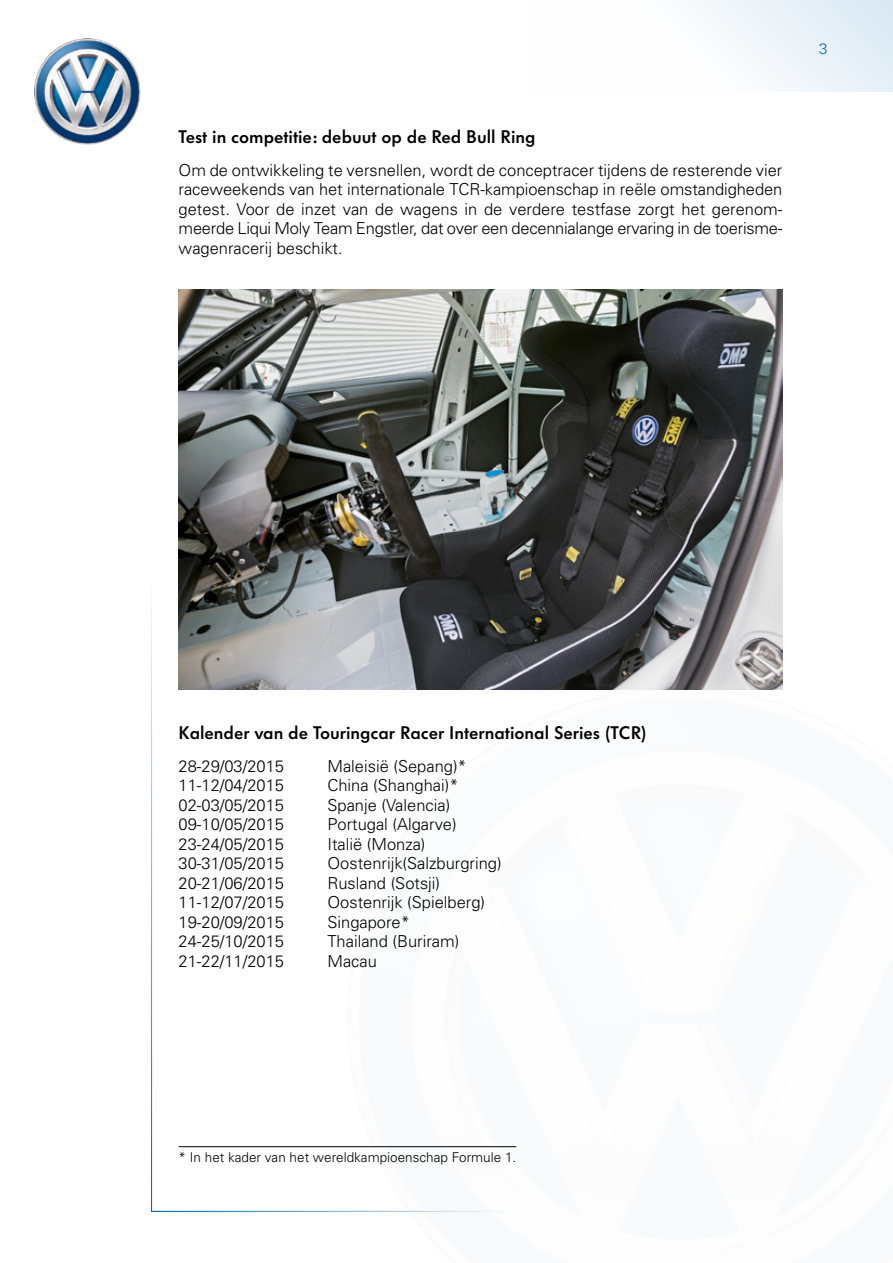
<style>
.page{position:relative;width:893px;height:1263px;background:#fff}
.page>*{position:absolute;margin:0;border:0;box-sizing:border-box;transform-origin:0 0}
.t1{font:18px "Volkswagen Semi";color:#000}
.t2{font:300 16.5px/19.5px "Univers";color:#000;text-align:justify}
.t3{font:300 15px "Univers";color:#0067b1}
.t4{font:300 13.5px "Univers";color:#000}
</style>
<div class="page">
<img style="left:34px;top:38px;width:106px;height:107px;border-radius:53px">
<div style="left:529px;top:0;width:364px;height:91px;background:linear-gradient(to right,#fff,#e4eff6)"></div>
<hr style="left:179px;top:1146px;width:337px;height:1px;background:#000">
<img style="left:179px;top:289px;width:603px;height:401px">
<p class="t1" style="left:179px;top:127px;width:358px">Test in competitie: debuut op de Red Bull Ring</p>
<p class="t2" style="left:179px;top:160px;width:605px">Om de ontwikkeling te versnellen, wordt de conceptracer tijdens de resterende vier raceweekends van het internationale TCR-kampioenschap in reële omstandigheden getest. Voor de inzet van de wagens in de verdere testfase zorgt het gerenom&shy;meerde Liqui Moly Team Engstler, dat over een decennialange ervaring in de toerisme&shy;wagenracerij beschikt.</p>
<p class="t3" style="left:819px;top:40px;width:10px">3</p>
<p class="t1" style="left:179px;top:723px;width:469px">Kalender van de Touringcar Racer International Series (TCR)</p>
<p class="t2" style="left:179px;top:756px;width:107px">28-29/03/2015</p>
<p class="t2" style="left:327px;top:756px;width:141px">Maleisië (Sepang)*</p>
<p class="t2" style="left:179px;top:775px;width:107px">11-12/04/2015</p>
<p class="t2" style="left:327px;top:775px;width:133px">China (Shanghai)*</p>
<p class="t2" style="left:179px;top:795px;width:107px">02-03/05/2015</p>
<p class="t2" style="left:327px;top:795px;width:124px">Spanje (Valencia)</p>
<p class="t2" style="left:179px;top:814px;width:107px">09-10/05/2015</p>
<p class="t2" style="left:327px;top:814px;width:131px">Portugal (Algarve)</p>
<p class="t2" style="left:179px;top:834px;width:107px">23-24/05/2015</p>
<p class="t2" style="left:327px;top:834px;width:100px">Italië (Monza)</p>
<p class="t2" style="left:179px;top:853px;width:107px">30-31/05/2015</p>
<p class="t2" style="left:327px;top:853px;width:176px">Oostenrijk(Salzburgring)</p>
<p class="t2" style="left:179px;top:873px;width:107px">20-21/06/2015</p>
<p class="t2" style="left:327px;top:873px;width:114px">Rusland (Sotsji)</p>
<p class="t2" style="left:179px;top:892px;width:107px">11-12/07/2015</p>
<p class="t2" style="left:327px;top:892px;width:159px">Oostenrijk (Spielberg)</p>
<p class="t2" style="left:179px;top:912px;width:107px">19-20/09/2015</p>
<p class="t2" style="left:327px;top:912px;width:84px">Singapore*</p>
<p class="t2" style="left:179px;top:931px;width:107px">24-25/10/2015</p>
<p class="t2" style="left:327px;top:931px;width:134px">Thailand (Buriram)</p>
<p class="t2" style="left:179px;top:951px;width:107px">21-22/11/2015</p>
<p class="t2" style="left:327px;top:951px;width:51px">Macau</p>
<p class="t4" style="left:179px;top:1149px;width:339px">* In het kader van het wereldkampioenschap Formule 1.</p>
</div>
